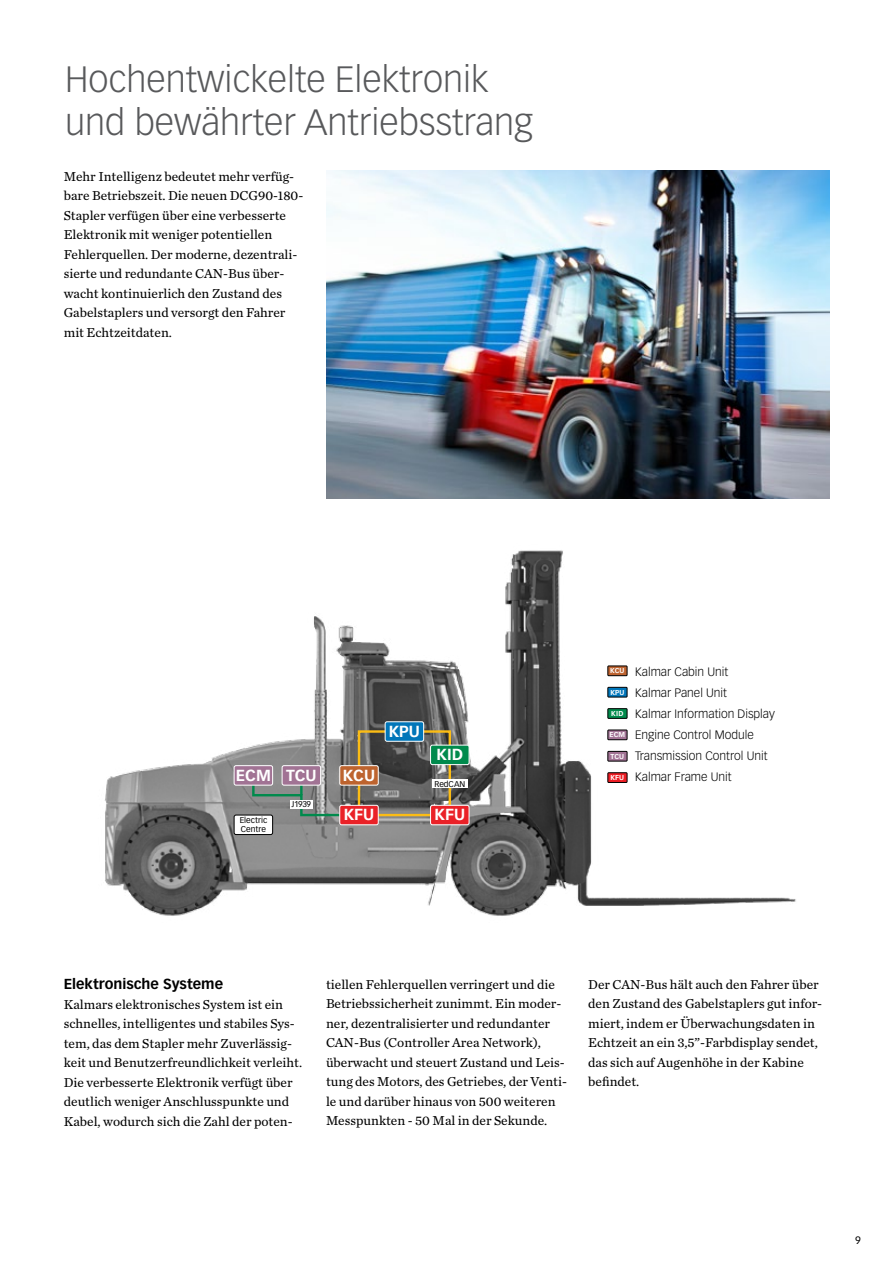
<style>
.page{position:relative;width:893px;height:1263px;background:#fff}
.page>*{position:absolute;margin:0;border:0;box-sizing:border-box;transform-origin:0 0}
.t1{font:300 36px/43.2px "Vectora LT Pro";color:#58595b}
.t2{font:700 15.75px "Vectora LH";color:#fff}
.t3{font:700 14.25px "Vectora LT Pro";color:#000}
.t4{font:13.5px/19.5px "Chronicle Text G2";color:#000}
.t5{font:300 12px/21px "Vectora LT Pro";color:#000}
.t6{font:10.5px "Vectora LT Pro";color:#000}
.t7{font:8.25px/8.2px "Vectora LT Pro";color:#000}
.t8{font:700 7.05px "Vectora LH";color:#fff}
</style>
<div class="page">
<img style="left:326px;top:170px;width:503px;height:329px">
<img style="left:105px;top:550px;width:691px;height:366px">
<div style="left:608px;top:666px;width:19px;height:10px;background:#bd6330"></div>
<div style="left:607px;top:665px;width:20px;height:11px;border:1px solid #000"></div>
<div style="left:608px;top:687px;width:19px;height:10px;background:#0076ba"></div>
<div style="left:607px;top:687px;width:20px;height:10px;border:1px solid #000"></div>
<div style="left:608px;top:709px;width:19px;height:9px;background:#008b4c"></div>
<div style="left:607px;top:708px;width:20px;height:11px;border:1px solid #000"></div>
<div style="left:608px;top:730px;width:19px;height:10px;background:#a27395"></div>
<div style="left:607px;top:730px;width:20px;height:10px;border:1px solid #000"></div>
<div style="left:608px;top:751px;width:19px;height:10px;background:#a27395"></div>
<div style="left:607px;top:751px;width:20px;height:10px;border:1px solid #000"></div>
<div style="left:608px;top:773px;width:19px;height:9px;background:#ed1d24"></div>
<div style="left:607px;top:772px;width:20px;height:11px;border:1px solid #000"></div>
<svg style="left:251px;top:776px;width:107px;height:41px;background:#7d8883"></svg>
<div style="left:358px;top:730px;width:93px;height:86px;border:2px solid #fbbc15"></div>
<hr style="left:300px;top:781px;width:3px;height:14px;background:#008a4c">
<div style="left:340px;top:766px;width:38px;height:19px;background:#bd632e;border-radius:2px"></div>
<div style="left:339px;top:765px;width:40px;height:21px;border:1px solid #fff;border-radius:2px"></div>
<div style="left:431px;top:745px;width:38px;height:20px;background:#008a4c;border-radius:2px"></div>
<div style="left:430px;top:745px;width:40px;height:20px;border:1px solid #fff;border-radius:2px"></div>
<div style="left:385px;top:722px;width:39px;height:19px;background:#0176b9;border-radius:2px"></div>
<div style="left:385px;top:721px;width:39px;height:21px;border:1px solid #fff;border-radius:2px"></div>
<div style="left:234px;top:766px;width:39px;height:19px;background:#a17394;border-radius:2px"></div>
<div style="left:234px;top:765px;width:39px;height:21px;border:1px solid #fff;border-radius:2px"></div>
<div style="left:282px;top:766px;width:39px;height:19px;background:#a17394;border-radius:2px"></div>
<div style="left:282px;top:765px;width:39px;height:21px;border:1px solid #fff;border-radius:2px"></div>
<div style="left:340px;top:805px;width:38px;height:20px;background:#ea2127;border-radius:2px"></div>
<div style="left:339px;top:805px;width:40px;height:20px;border:1px solid #fff;border-radius:2px"></div>
<div style="left:431px;top:805px;width:38px;height:20px;background:#ea2127;border-radius:2px"></div>
<div style="left:430px;top:805px;width:40px;height:20px;border:1px solid #fff;border-radius:2px"></div>
<div style="left:290px;top:800px;width:22px;height:8px;background:#fff"></div>
<div style="left:432px;top:779px;width:35px;height:9px;background:#fff"></div>
<div style="left:234px;top:815px;width:39px;height:19px;background:#fff;border-radius:2px"></div>
<div style="left:234px;top:814px;width:39px;height:21px;border:1px solid #000;border-radius:2px"></div>
<h1 class="t1" style="left:65px;top:57px;width:469px">Hochentwickelte Elektronik und bewährter Antriebsstrang</h1>
<p class="t4" style="left:64px;top:166px;width:241px">Mehr Intelligenz bedeutet mehr verfüg&shy;bare Betriebszeit. Die neuen DCG90-180- Stapler verfügen über eine verbesserte Elektronik mit weniger potentiellen Fehlerquellen. Der moderne, dezentrali&shy;sierte und redundante CAN-Bus über&shy;wacht kontinuierlich den Zustand des Gabelstaplers und versorgt den Fahrer mit Echtzeitdaten.</p>
<p class="t2" style="left:236px;top:766px;width:82px">ECM TCU</p>
<p class="t7" style="left:240px;top:816px;width:29px">Electric<br>Centre</p>
<p class="t7" style="left:292px;top:800px;width:21px">J1939</p>
<p class="t2" style="left:343px;top:766px;width:34px">KCU</p>
<p class="t2" style="left:389px;top:722px;width:33px">KPU</p>
<p class="t2" style="left:437px;top:745px;width:28px">KID</p>
<p class="t7" style="left:434px;top:779px;width:32px">RedCAN</p>
<p class="t2" style="left:344px;top:805px;width:32px">KFU</p>
<p class="t2" style="left:434px;top:805px;width:32px">KFU</p>
<p class="t8" style="left:610px;top:666px;width:16px">KCU</p>
<p class="t8" style="left:610px;top:686px;width:16px">KCU</p>
<p class="t8" style="left:610px;top:688px;width:15px">KPU</p>
<p class="t8" style="left:610px;top:693px;width:15px">KPU</p>
<p class="t8" style="left:611px;top:709px;width:14px">KID</p>
<p class="t8" style="left:610px;top:725px;width:17px">ECM</p>
<p class="t8" style="left:610px;top:691px;width:16px">KCU</p>
<p class="t8" style="left:610px;top:707px;width:15px">KPU</p>
<p class="t8" style="left:611px;top:714px;width:14px">KID</p>
<p class="t8" style="left:610px;top:730px;width:17px">ECM</p>
<p class="t8" style="left:611px;top:732px;width:15px">TCU</p>
<p class="t8" style="left:611px;top:754px;width:15px">KFU</p>
<p class="t8" style="left:610px;top:735px;width:17px">ECM</p>
<p class="t8" style="left:611px;top:752px;width:15px">TCU</p>
<p class="t8" style="left:611px;top:749px;width:15px">KFU</p>
<p class="t8" style="left:611px;top:757px;width:15px">TCU</p>
<p class="t8" style="left:611px;top:773px;width:15px">KFU</p>
<p class="t5" style="left:635px;top:661px;width:141px">Kalmar Cabin Unit<br>Kalmar Panel Unit<br>Kalmar Information Display<br>Engine Control Module<br>Transmission Control Unit<br>Kalmar Frame Unit</p>
<p class="t3" style="left:64px;top:975px;width:161px">Elektronische Systeme</p>
<p class="t4" style="left:64px;top:994px;width:240px">Kalmars elektronisches System ist ein schnelles, intelligentes und stabiles Sys&shy;tem, das dem Stapler mehr Zuverlässig&shy;keit und Benutzerfreundlichkeit verleiht.<br>Die verbesserte Elektronik verfügt über deutlich weniger Anschlusspunkte und Kabel, wodurch sich die Zahl der poten-</p>
<p class="t4" style="left:326px;top:974px;width:242px">tiellen Fehlerquellen verringert und die Betriebssicherheit zunimmt. Ein moder&shy;ner, dezentralisierter und redundanter CAN-Bus (Controller Area Network), überwacht und steuert Zustand und Leis&shy;tung des Motors, des Getriebes, der Venti&shy;le und darüber hinaus von 500 weiteren Messpunkten - 50 Mal in der Sekunde.</p>
<p class="t4" style="left:588px;top:974px;width:235px">Der CAN-Bus hält auch den Fahrer über den Zustand des Gabelstaplers gut infor&shy;miert, indem er Überwachungsdaten in Echtzeit an ein 3,5”-Farbdisplay sendet, das sich auf Augenhöhe in der Kabine befindet.</p>
<p class="t6" style="left:855px;top:1234px;width:7px">9</p>
</div>
